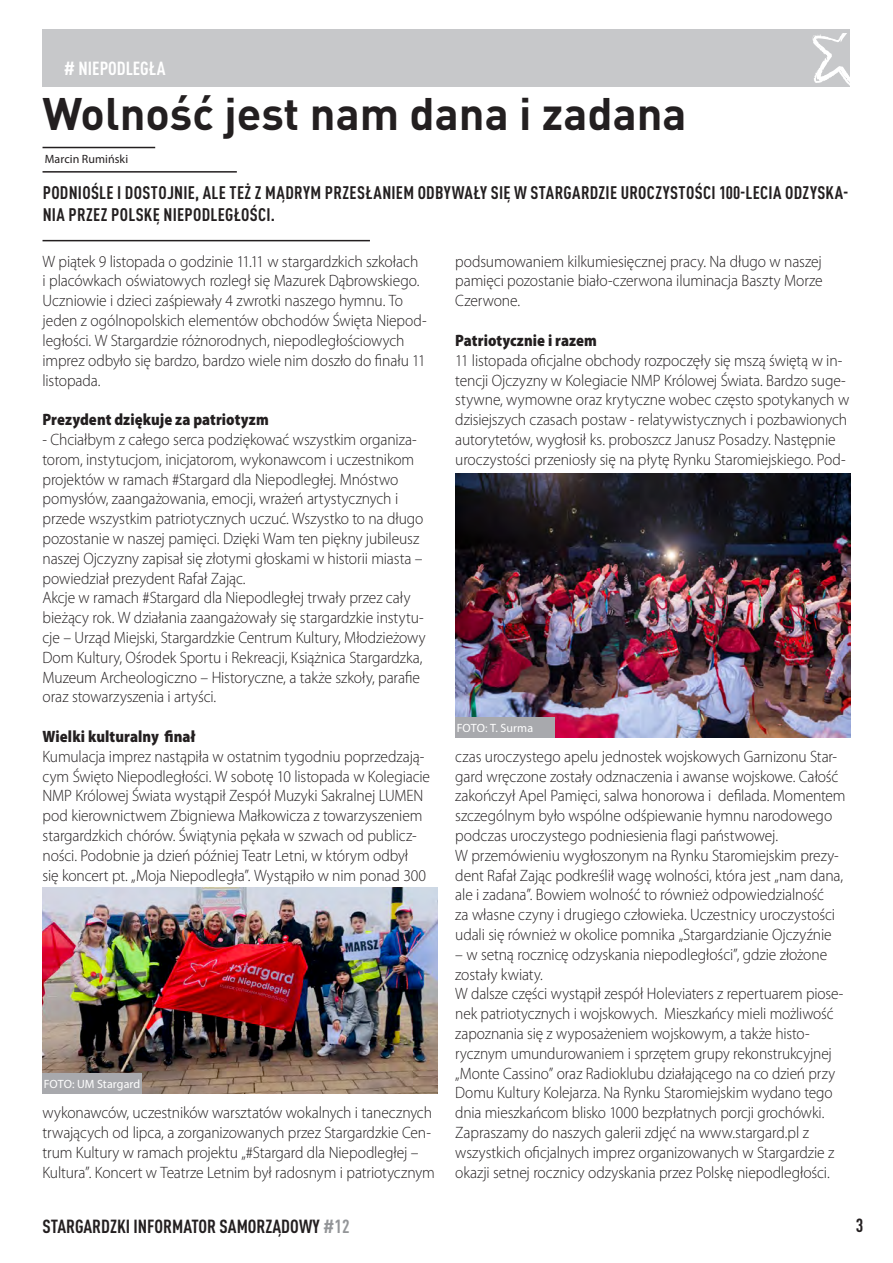
<style>
.page{position:relative;width:893px;height:1263px;background:#fff}
.page>*{position:absolute;margin:0;border:0;box-sizing:border-box;transform-origin:0 0}
.t1{font:700 45px "DIN Pro";color:#231f20}
.t2{font:700 condensed 18.75px "DIN Pro";color:#231f20}
.t3{font:700 condensed 18.75px "DIN Pro";color:#fff}
.t4{font:700 condensed 18px/21.6px "DIN Pro";letter-spacing:.02em;color:#231f20}
.t5{font:300 16.5px/19.8px "Myriad Pro";letter-spacing:-.005em;color:#231f20;scale:.94 1}
.t6{font:300 16.5px/19.8px "Myriad Pro";letter-spacing:-.005em;color:#231f20;scale:.93 1}
.t7{font:900 semi-condensed 16.5px "Myriad Pro";letter-spacing:.005em;color:#231f20;scale:.94 1}
.t8{font:12px "Myriad Pro";letter-spacing:.005em;color:#fff}
.t9{font:12px "Myriad Pro";letter-spacing:.005em;color:#231f20}
.s1{color:#939598}
</style>
<div class="page">
<div style="left:43px;top:30px;width:807px;height:57px;background:#c7c8ca"></div>
<hr style="left:43px;top:147px;width:112px;height:1px;background:#231f20">
<hr style="left:43px;top:171px;width:194px;height:2px;background:#231f20">
<hr style="left:43px;top:240px;width:327px;height:1px;background:#231f20">
<svg style="left:812px;top:33px;width:38px;height:53px"></svg>
<img style="left:455px;top:473px;width:396px;height:265px">
<img style="left:43px;top:887px;width:394px;height:207px">
<div style="left:43px;top:1073px;width:99px;height:21px;background:#a8a9ad"></div>
<div style="left:455px;top:717px;width:100px;height:21px;background:#a8a9ad"></div>
<p class="t3" style="left:64px;top:54px;width:103px"># NIEPODLEGŁA</p>
<p class="t1" style="left:43px;top:76px;width:646px">Wolność jest nam dana i zadana</p>
<p class="t9" style="left:45px;top:151px;width:85px">Marcin Rumiński</p>
<p class="t4" style="left:43px;top:180px;width:807px">PODNIOŚLE I DOSTOJNIE, ALE TEŻ Z MĄDRYM PRZESŁANIEM ODBYWAŁY SIĘ W STARGARDZIE UROCZYSTOŚCI 100-LECIA ODZYSKA-<br>NIA PRZEZ POLSKĘ NIEPODLEGŁOŚCI.</p>
<p class="t5" style="left:455px;top:252px;width:392px;text-align:justify">podsumowaniem kilkumiesięcznej pracy. Na długo w naszej pamięci pozostanie biało-czerwona iluminacja Baszty Morze Czerwone.</p>
<p class="t7" style="left:455px;top:331px;width:152px">Patriotycznie i razem</p>
<p class="t5" style="left:455px;top:351px;width:421px">11 listopada oficjalne obchody rozpoczęły się mszą świętą w in&shy;tencji Ojczyzny w Kolegiacie NMP Królowej Świata. Bardzo suge&shy;stywne, wymowne oraz krytyczne wobec często spotykanych w dzisiejszych czasach postaw - relatywistycznych i pozbawionych autorytetów, wygłosił ks. proboszcz Janusz Posadzy. Następnie uroczystości przeniosły się na płytę Rynku Staromiejskiego. Pod-</p>
<p class="t5" style="left:43px;top:252px;width:410px">W piątek 9 listopada o godzinie 11.11 w stargardzkich szkołach<br>i placówkach oświatowych rozległ się Mazurek Dąbrowskiego.<br>Uczniowie i dzieci zaśpiewały 4 zwrotki naszego hymnu. To jeden z ogólnopolskich elementów obchodów Święta Niepod&shy;ległości. W Stargardzie różnorodnych, niepodległościowych imprez odbyło się bardzo, bardzo wiele nim doszło do finału 11 listopada.</p>
<p class="t7" style="left:43px;top:410px;width:242px">Prezydent dziękuje za patriotyzm</p>
<p class="t5" style="left:43px;top:430px;width:407px">- Chciałbym z całego serca podziękować wszystkim organiza&shy;torom, instytucjom, inicjatorom, wykonawcom i uczestnikom projektów w ramach #Stargard dla Niepodległej. Mnóstwo pomysłów, zaangażowania, emocji, wrażeń artystycznych i przede wszystkim patriotycznych uczuć. Wszystko to na długo pozostanie w naszej pamięci. Dzięki Wam ten piękny jubileusz naszej Ojczyzny zapisał się złotymi głoskami w historii miasta – powiedział prezydent Rafał Zając.</p>
<p class="t5" style="left:43px;top:588px;width:409px">Akcje w ramach #Stargard dla Niepodległej trwały przez cały bieżący rok. W działania zaangażowały się stargardzkie instytu&shy;cje – Urząd Miejski, Stargardzkie Centrum Kultury, Młodzieżowy Dom Kultury, Ośrodek Sportu i Rekreacji, Książnica Stargardzka, Muzeum Archeologiczno – Historyczne, a także szkoły, parafie oraz stowarzyszenia i artyści.</p>
<p class="t7" style="left:43px;top:727px;width:164px">Wielki kulturalny finał</p>
<p class="t5" style="left:43px;top:747px;width:414px">Kumulacja imprez nastąpiła w ostatnim tygodniu poprzedzają&shy;cym Święto Niepodległości. W sobotę 10 listopada w Kolegiacie NMP Królowej Świata wystąpił Zespół Muzyki Sakralnej LUMEN pod kierownictwem Zbigniewa Małkowicza z towarzyszeniem stargardzkich chórów. Świątynia pękała w szwach od publicz&shy;ności. Podobnie ja dzień później Teatr Letni, w którym odbył<br>się koncert pt. „Moja Niepodległa”. Wystąpiło w nim ponad 300</p>
<p class="t8" style="left:457px;top:720px;width:78px">FOTO: T. Surma</p>
<p class="t5" style="left:455px;top:747px;width:417px">czas uroczystego apelu jednostek wojskowych Garnizonu Star&shy;gard wręczone zostały odznaczenia i awanse wojskowe. Całość zakończył Apel Pamięci, salwa honorowa i defilada. Momentem szczególnym było wspólne odśpiewanie hymnu narodowego podczas uroczystego podniesienia flagi państwowej.</p>
<p class="t5" style="left:455px;top:846px;width:414px">W przemówieniu wygłoszonym na Rynku Staromiejskim prezy&shy;dent Rafał Zając podkreślił wagę wolności, która jest „nam dana, ale i zadana”. Bowiem wolność to również odpowiedzialność<br>za własne czyny i drugiego człowieka. Uczestnicy uroczystości udali się również w okolice pomnika „Stargardzianie Ojczyźnie</p>
<p class="t5" style="left:455px;top:945px;width:397px">– w setną rocznicę odzyskania niepodległości”, gdzie złożone zostały kwiaty.</p>
<p class="t6" style="left:455px;top:984px;width:419px">W dalsze części wystąpił zespół Holeviaters z repertuarem piose&shy;nek patriotycznych i wojskowych. Mieszkańcy mieli możliwość zapoznania się z wyposażeniem wojskowym, a także histo&shy;rycznym umundurowaniem i sprzętem grupy rekonstrukcyjnej „Monte Cassino” oraz Radioklubu działającego na co dzień przy Domu Kultury Kolejarza. Na Rynku Staromiejskim wydano tego dnia mieszkańcom blisko 1000 bezpłatnych porcji grochówki.</p>
<p class="t5" style="left:455px;top:1123px;width:405px">Zapraszamy do naszych galerii zdjęć na www.stargard.pl z wszystkich oficjalnych imprez organizowanych w Stargardzie z okazji setnej rocznicy odzyskania przez Polskę niepodległości.</p>
<p class="t8" style="left:44px;top:1076px;width:98px">FOTO: UM Stargard</p>
<p class="t5" style="left:43px;top:1103px;width:419px">wykonawców, uczestników warsztatów wokalnych i tanecznych trwających od lipca, a zorganizowanych przez Stargardzkie Cen&shy;trum Kultury w ramach projektu „#Stargard dla Niepodległej – Kultura”. Koncert w Teatrze Letnim był radosnym i patriotycznym</p>
<p class="t2" style="left:43px;top:1212px;width:309px">STARGARDZKI INFORMATOR SAMORZĄDOWY <span class="s1">#12</span></p>
<p class="t2" style="left:856px;top:1211px;width:9px">3</p>
</div>
